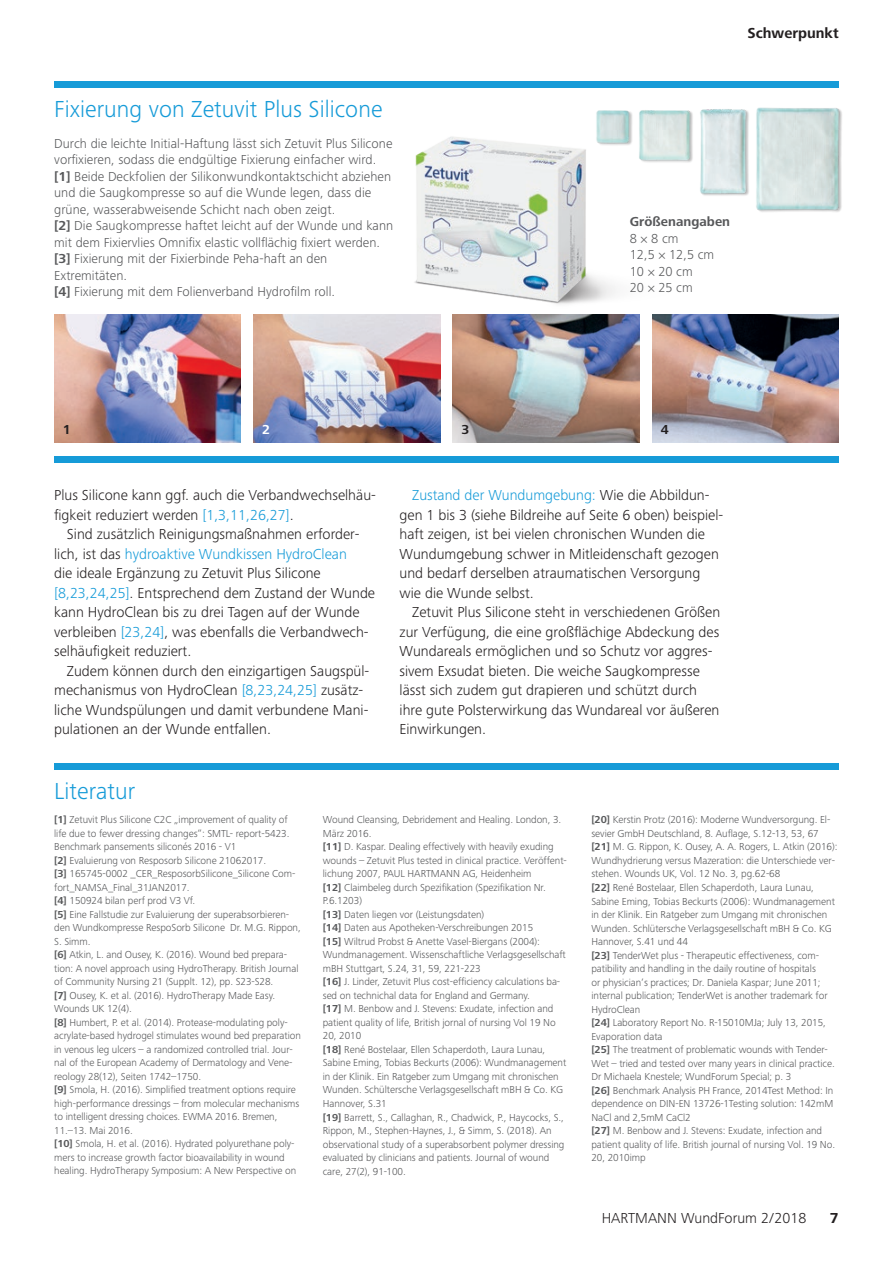
<style>
.page{position:relative;width:893px;height:1263px;background:#fff}
.page>*{position:absolute;margin:0;border:0;box-sizing:border-box;transform-origin:0 0}
.t1{font:300 24px "Frutiger Next LTW1 G";letter-spacing:.005em;color:#169bd8}
.t2{font:300 15px/19.5px "Frutiger Next LTW1 G";color:#231f20}
.t3{font:700 15px "Frutiger Next LTW1 G";color:#231f20}
.t4{font:300 13.5px/16.5px "Frutiger Next LTW1 G";letter-spacing:.005em;color:#57585a}
.t5{font:700 13.5px "Frutiger Next LTW1 G";letter-spacing:.005em;color:#57585a}
.t6{font:700 13.5px "Frutiger Next LTW1 G";color:#231f20}
.t7{font:700 13.5px "Frutiger Next LTW1 G";color:#fff}
.t8{font:300 10.5px/13.5px "Frutiger Next LTW1 G";letter-spacing:-.005em;color:#57585a}
.s1{font-weight:700}
.s2{color:#169bd8}
</style>
<div class="page">
<div style="left:54px;top:763px;width:785px;height:7px;background:#169bd8"></div>
<div style="left:54px;top:456px;width:785px;height:7px;background:#169bd8"></div>
<img style="left:677px;top:107px;width:165px;height:105px">
<img style="left:398px;top:110px;width:279px;height:220px">
<div style="left:54px;top:81px;width:785px;height:6px;background:#169bd8"></div>
<img style="left:54px;top:315px;width:187px;height:127px">
<img style="left:254px;top:315px;width:186px;height:127px">
<img style="left:453px;top:315px;width:186px;height:127px">
<img style="left:652px;top:315px;width:187px;height:127px">
<h1 class="t1" style="left:54px;top:95px;width:330px">Fixierung von Zetuvit Plus Silicone</h1>
<p class="t4" style="left:54px;top:135px;width:341px">Durch die leichte Initial-Haftung lässt sich Zetuvit Plus Silicone vorfixieren, sodass die endgültige Fixierung einfacher wird. <span class="s1">[1]</span> Beide Deckfolien der Silikonwundkontaktschicht abziehen und die Saugkompresse so auf die Wunde legen, dass die grüne, wasserabweisende Schicht nach oben zeigt.<br><span class="s1">[2]</span> Die Saugkompresse haftet leicht auf der Wunde und kann mit dem Fixiervlies Omnifix elastic vollflächig fixiert werden. <span class="s1">[3]</span> Fixierung mit der Fixierbinde Peha-haft an den Extremitäten.<br><span class="s1">[4]</span> Fixierung mit dem Folienverband Hydrofilm roll.</p>
<h2 class="t3" style="left:747px;top:25px;width:93px">Schwerpunkt</h2>
<p class="t5" style="left:630px;top:214px;width:102px">Größenangaben</p>
<p class="t4" style="left:630px;top:230px;width:86px">8 × 8 cm<br>12,5 × 12,5 cm<br>10 × 20 cm<br>20 × 25 cm</p>
<p class="t6" style="left:63px;top:421px;width:9px">1</p>
<p class="t7" style="left:262px;top:421px;width:9px">2</p>
<p class="t6" style="left:461px;top:421px;width:9px">3</p>
<p class="t6" style="left:661px;top:421px;width:9px">4</p>
<h2 class="t2" style="left:54px;top:486px;width:323px">Plus Silicone kann ggf. auch die Verbandwechselhäu&shy;figkeit reduziert werden <span class="s2">[1,3,11,26,27]</span>.</h2>
<p class="t2" style="left:54px;top:525px;width:322px;text-indent:13px">Sind zusätzlich Reinigungsmaßnahmen erforder&shy;lich, ist das <span class="s2">hydroaktive Wundkissen HydroClean<br></span>die ideale Ergänzung zu Zetuvit Plus Silicone <span class="s2">[8,23,24,25]</span>. Entsprechend dem Zustand der Wunde kann HydroClean bis zu drei Tagen auf der Wunde verbleiben <span class="s2">[23,24]</span>, was ebenfalls die Verbandwech&shy;selhäufigkeit reduziert.</p>
<h2 class="t2" style="left:54px;top:661px;width:317px;text-indent:13px">Zudem können durch den einzigartigen Saugspül&shy;mechanismus von HydroClean <span class="s2">[8,23,24,25]</span> zusätz&shy;liche Wundspülungen und damit verbundene Mani&shy;pulationen an der Wunde entfallen.</h2>
<p class="t2" style="left:400px;top:486px;width:325px;text-indent:13px"><span class="s2">Zustand der Wundumgebung:</span> Wie die Abbildun&shy;gen 1 bis 3 (siehe Bildreihe auf Seite 6 oben) beispiel&shy;haft zeigen, ist bei vielen chronischen Wunden die Wundumgebung schwer in Mitleidenschaft gezogen und bedarf derselben atraumatischen Versorgung wie die Wunde selbst.</p>
<p class="t2" style="left:400px;top:603px;width:322px;text-indent:13px">Zetuvit Plus Silicone steht in verschiedenen Größen zur Verfügung, die eine großflächige Abdeckung des Wundareals ermöglichen und so Schutz vor aggres&shy;sivem Exsudat bieten. Die weiche Saugkompresse lässt sich zudem gut drapieren und schützt durch ihre gute Polsterwirkung das Wundareal vor äußeren Einwirkungen.</p>
<h1 class="t1" style="left:54px;top:777px;width:83px">Literatur</h1>
<p class="t8" style="left:54px;top:813px;width:248px"><span class="s1">[1]</span> Zetuvit Plus Silicone C2C „improvement of quality of life due to fewer dressing changes“: SMTL- report-5423.<br>Benchmark pansements siliconés 2016 - V1<br><span class="s1">[2]</span> Evaluierung von Resposorb Silicone 21062017.<br><span class="s1">[3]</span> 165745-0002 _CER_ResposorbSilicone_Silicone Com&shy;fort_NAMSA_Final_31JAN2017.<br><span class="s1">[4]</span> 150924 bilan perf prod V3 Vf.<br><span class="s1">[5]</span> Eine Fallstudie zur Evaluierung der superabsorbieren&shy;den Wundkompresse RespoSorb Silicone Dr. M.G. Rippon, S. Simm.<br><span class="s1">[6]</span> Atkin, L. and Ousey, K. (2016). Wound bed prepara&shy;tion: A novel approach using HydroTherapy. British Journal of Community Nursing 21 (Supplt. 12), pp. S23-S28.<br><span class="s1">[7]</span> Ousey, K. et al. (2016). HydroTherapy Made Easy.<br>Wounds UK 12(4).<br><span class="s1">[8]</span> Humbert, P. et al. (2014). Protease-modulating poly&shy;acrylate-based hydrogel stimulates wound bed preparation in venous leg ulcers – a randomized controlled trial. Jour&shy;nal of the European Academy of Dermatology and Vene&shy;reology 28(12), Seiten 1742–1750.<br><span class="s1">[9]</span> Smola, H. (2016). Simplified treatment options require high-performance dressings – from molecular mechanisms to intelligent dressing choices. EWMA 2016. Bremen, 11.–13. Mai 2016.<br><span class="s1">[10]</span> Smola, H. et al. (2016). Hydrated polyurethane poly&shy;mers to increase growth factor bioavailability in wound healing. HydroTherapy Symposium: A New Perspective on</p>
<p class="t8" style="left:323px;top:813px;width:246px">Wound Cleansing, Debridement and Healing. London, 3.<br>März 2016.<br><span class="s1">[11]</span> D. Kaspar. Dealing effectively with heavily exuding wounds – Zetuvit Plus tested in clinical practice. Veröffent&shy;lichung 2007, PAUL HARTMANN AG, Heidenheim<br><span class="s1">[12]</span> Claimbeleg durch Spezifikation (Spezifikation Nr.<br>P.6.1203)<br><span class="s1">[13]</span> Daten liegen vor (Leistungsdaten)<br><span class="s1">[14]</span> Daten aus Apotheken-Verschreibungen 2015<br><span class="s1">[15]</span> Wiltrud Probst &amp; Anette Vasel-Biergans (2004):<br>Wundmanagement. Wissenschaftliche Verlagsgesellschaft mBH Stuttgart, S.24, 31, 59, 221-223<br><span class="s1">[16]</span> J. Linder, Zetuvit Plus cost-efficiency calculations ba&shy;sed on technichal data for England and Germany.<br><span class="s1">[17]</span> M. Benbow and J. Stevens: Exudate, infection and patient quality of life, British jornal of nursing Vol 19 No 20, 2010<br><span class="s1">[18]</span> René Bostelaar, Ellen Schaperdoth, Laura Lunau, Sabine Eming, Tobias Beckurts (2006): Wundmanagement in der Klinik. Ein Ratgeber zum Umgang mit chronischen Wunden. Schültersche Verlagsgesellschaft mBH &amp; Co. KG Hannover, S.31<br><span class="s1">[19]</span> Barrett, S., Callaghan, R., Chadwick, P., Haycocks, S., Rippon, M., Stephen-Haynes, J., &amp; Simm, S. (2018). An observational study of a superabsorbent polymer dressing evaluated by clinicians and patients. Journal of wound care, 27(2), 91-100.</p>
<p class="t8" style="left:591px;top:813px;width:248px"><span class="s1">[20]</span> Kerstin Protz (2016): Moderne Wundversorgung. El&shy;sevier GmbH Deutschland, 8. Auflage, S.12-13, 53, 67 <span class="s1">[21]</span> M. G. Rippon, K. Ousey, A. A. Rogers, L. Atkin (2016):<br>Wundhydrierung versus Mazeration: die Unterschiede ver&shy;stehen. Wounds UK, Vol. 12 No. 3, pg.62-68<br><span class="s1">[22]</span> René Bostelaar, Ellen Schaperdoth, Laura Lunau, Sabine Eming, Tobias Beckurts (2006): Wundmanagement in der Klinik. Ein Ratgeber zum Umgang mit chronischen Wunden. Schlütersche Verlagsgesellschaft mBH &amp; Co. KG Hannover, S.41 und 44<br><span class="s1">[23]</span> TenderWet plus - Therapeutic effectiveness, com&shy;patibility and handling in the daily routine of hospitals<br>or physician‘s practices; Dr. Daniela Kaspar; June 2011; internal publication; TenderWet is another trademark for HydroClean<br><span class="s1">[24]</span> Laboratory Report No. R-15010MJa; July 13, 2015, Evaporation data<br><span class="s1">[25]</span> The treatment of problematic wounds with Tender-Wet – tried and tested over many years in clinical practice.<br>Dr Michaela Knestele; WundForum Special; p. 3<br><span class="s1">[26]</span> Benchmark Analysis PH France, 2014Test Method: In dependence on DIN-EN 13726-1Testing solution: 142mM NaCl and 2,5mM CaCl2<br><span class="s1">[27]</span> M. Benbow and J. Stevens: Exudate, infection and patient quality of life. British journal of nursing Vol. 19 No.<br>20, 2010imp</p>
<h2 class="t2" style="left:602px;top:1208px;width:206px">HARTMANN WundForum 2/2018</h2>
<h2 class="t3" style="left:830px;top:1209px;width:10px">7</h2>
</div>
